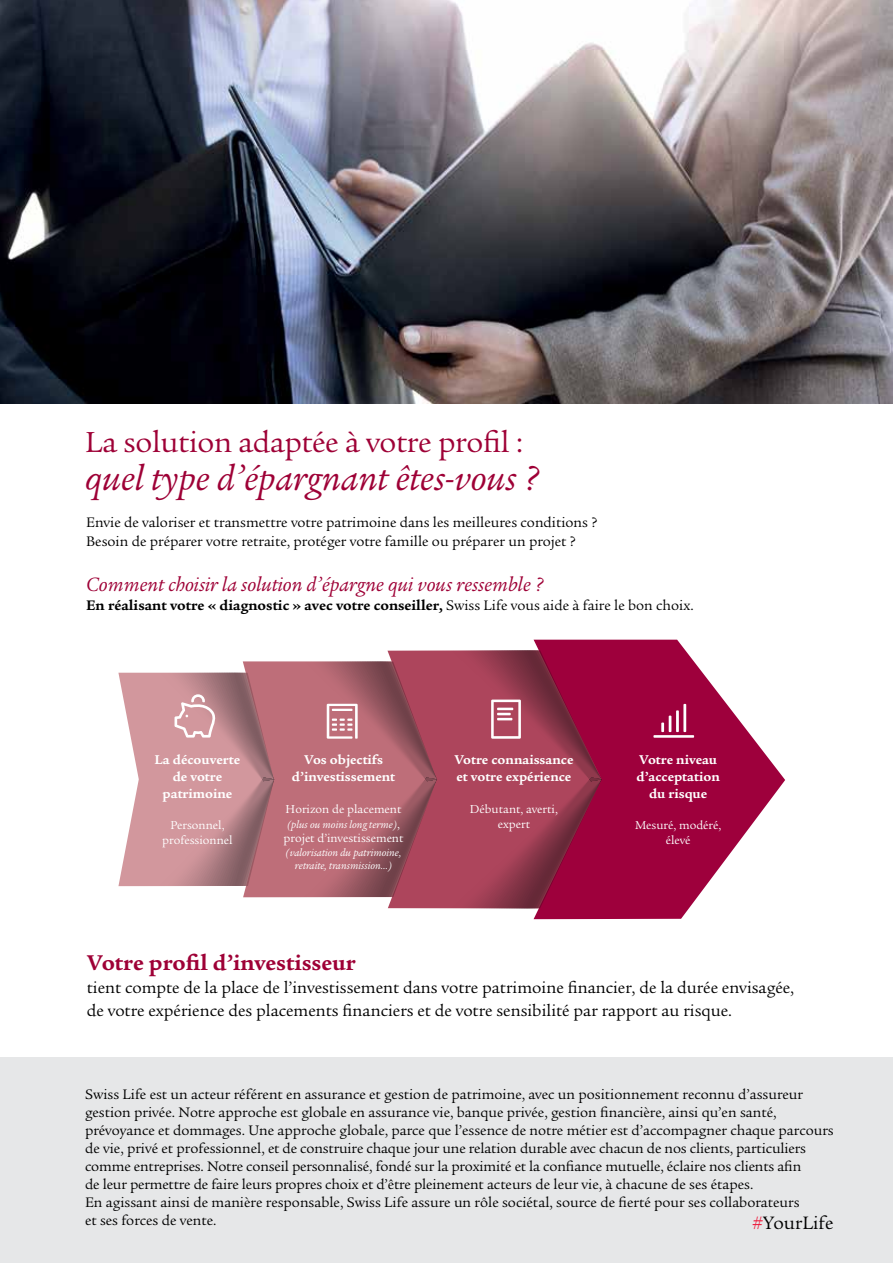
<style>
.page{position:relative;width:893px;height:1263px;background:#fff}
.page>*{position:absolute;margin:0;border:0;box-sizing:border-box;transform-origin:0 0}
.t1{font:italic 37.5px "Legacy Serif";color:#9e0036}
.t2{font:31.5px "Legacy Serif";letter-spacing:-.01em;color:#9e0036}
.t3{font:700 23.1px "Legacy Serif";color:#9e0036}
.t4{font:italic 21px "Legacy Serif";color:#9e0036}
.t5{font:19.5px "Legacy Serif LT";color:#000}
.t6{font:17.4px/22.6px "Legacy Serif";color:#000}
.t7{font:15px/18px "Legacy Serif LT";color:#000}
.t8{font:15px/19.5px "Legacy Serif";color:#000}
.t9{font:700 15px "Legacy Serif";color:#000}
.t10{font:700 13.8px/16.6px "Legacy Serif";color:#fff;text-align:center}
.t11{font:12.45px/15px "Legacy Serif";color:#fff;text-align:center}
.t12{font:italic 11.1px/13.4px "Legacy Serif";color:#fff;text-align:center}
.s1{font-weight:400}
.s2{font-style:normal;font-size:12.45px}
.s3{color:#ed1a3b}
</style>
<div class="page">
<img style="left:0;top:0;width:893px;height:404px">
<svg style="left:118px;top:673px;width:39px;height:213px;fill:#d2979d"></svg>
<div style="left:243px;top:661px;width:59px;height:236px;background:#be6e79"></div>
<div style="left:387px;top:650px;width:61px;height:258px;background:#ad455c"></div>
<svg style="left:534px;top:640px;width:251px;height:279px;fill:#9e003c"></svg>
<svg style="left:157px;top:673px;width:117px;height:213px;background:#be878d"></svg>
<svg style="left:302px;top:661px;width:135px;height:236px;background:#ad606d"></svg>
<svg style="left:448px;top:650px;width:154px;height:258px;background:#9e3451"></svg>
<hr style="left:653px;top:735px;width:41px;height:3px;background:#fff">
<svg style="left:661px;top:716px;width:10px;height:16px"></svg>
<hr style="left:676px;top:710px;width:3px;height:22px;background:#fff">
<hr style="left:683px;top:704px;width:3px;height:28px;background:#fff">
<div style="left:0;top:1058px;width:893px;height:205px;background:#e6e7e8"></div>
<h2 class="t2" style="left:85px;top:425px;width:439px">La solution adaptée à votre profil :</h2>
<h1 class="t1" style="left:85px;top:457px;width:455px">quel type d’épargnant êtes-vous ?</h1>
<p class="t8" style="left:86px;top:512px;width:513px">Envie de valoriser et transmettre votre patrimoine dans les meilleures conditions ?<br>Besoin de préparer votre retraite, protéger votre famille ou préparer un projet ?</p>
<h3 class="t4" style="left:86px;top:572px;width:459px">Comment choisir la solution d’épargne qui vous ressemble ?</h3>
<p class="t9" style="left:86px;top:597px;width:609px">En réalisant votre « diagnostic » avec votre conseiller, <span class="s1">Swiss Life vous aide à faire le bon choix.</span></p>
<p class="t10" style="left:155px;top:752px;width:87px">La découverte de votre patrimoine</p>
<p class="t11" style="left:162px;top:818px;width:72px">Personnel, professionnel</p>
<p class="t10" style="left:292px;top:752px;width:105px">Vos objectifs d’investissement</p>
<p class="t11" style="left:286px;top:801px;width:117px">Horizon de placement</p>
<p class="t12" style="left:287px;top:817px;width:114px">(plus ou moins long terme)<span class="s2">,</span></p>
<p class="t11" style="left:284px;top:831px;width:121px">projet d’investissement</p>
<p class="t12" style="left:286px;top:846px;width:117px">(valorisation du patrimoine, retraite, transmission…)</p>
<p class="t10" style="left:454px;top:752px;width:121px;text-align:left">Votre connaissance et votre expérience</p>
<p class="t11" style="left:470px;top:801px;width:89px">Débutant, averti, expert</p>
<p class="t10" style="left:636px;top:752px;width:85px">Votre niveau d’acceptation du risque</p>
<p class="t11" style="left:635px;top:818px;width:88px">Mesuré, modéré, élevé</p>
<h3 class="t3" style="left:87px;top:949px;width:270px">Votre profil d’investisseur</h3>
<p class="t6" style="left:87px;top:976px;width:709px">tient compte de la place de l’investissement dans votre patrimoine financier, de la durée envisagée, de votre expérience des placements financiers et de votre sensibilité par rapport au risque.</p>
<p class="t7" style="left:85px;top:1085px;width:750px">Swiss Life est un acteur référent en assurance et gestion de patrimoine, avec un positionnement reconnu d’assureur gestion privée. Notre approche est globale en assurance vie, banque privée, gestion financière, ainsi qu’en santé, prévoyance et dommages. Une approche globale, parce que l’essence de notre métier est d’accompagner chaque parcours de vie, privé et professionnel, et de construire chaque jour une relation durable avec chacun de nos clients, particuliers comme entreprises. Notre conseil personnalisé, fondé sur la proximité et la confiance mutuelle, éclaire nos clients afin<br>de leur permettre de faire leurs propres choix et d’être pleinement acteurs de leur vie, à chacune de ses étapes.<br>En agissant ainsi de manière responsable, Swiss Life assure un rôle sociétal, source de fierté pour ses collaborateurs<br>et ses forces de vente.</p>
<h3 class="t5" style="left:753px;top:1212px;width:82px"><span class="s3">#</span>YourLife</h3>
</div>
